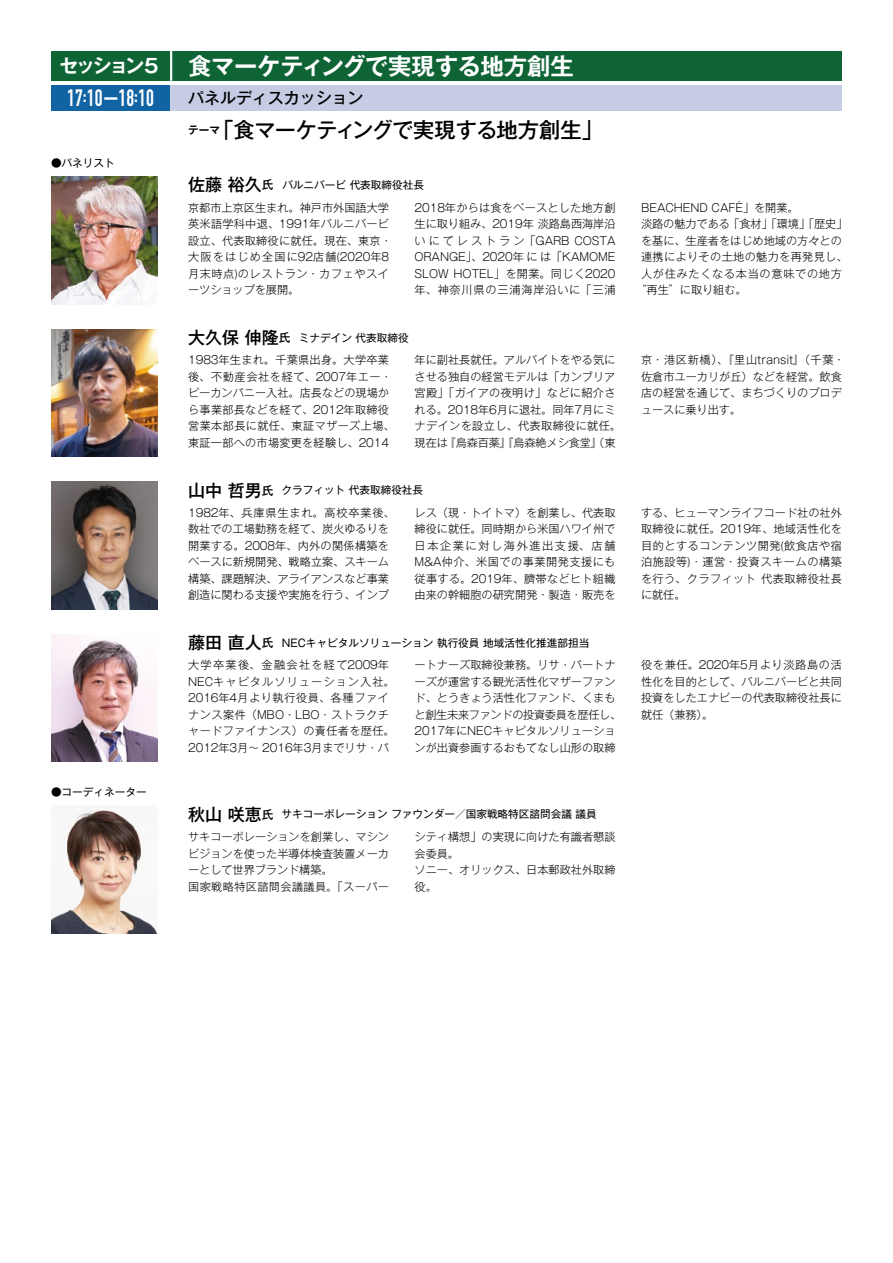
<style>
.page{position:relative;width:893px;height:1263px;background:#fff}
.page>*{position:absolute;margin:0;border:0;box-sizing:border-box;transform-origin:0 0}
.t1{font:700 23.4px "Gothic MB101 Pro De";letter-spacing:-.015em;color:#fff}
.t2{font:700 23.4px "DIN Condensed";color:#fff;scale:.9 1}
.t3{font:500 21.3px "Gothic MB101 Pro";letter-spacing:-.025em;color:#000}
.t4{font:700 19.2px "Gothic MB101 Pro De";letter-spacing:-.12em;color:#fff}
.t5{font:500 16.95px "Gothic MB101 Pro";color:#000}
.t6{font:500 15.9px "Gothic MB101 Pro";color:#000}
.t7{font:300 11.1px/16.5px "Gothic MB101 Pro";color:#000}
.t8{font:300 11.1px/16.5px "Gothic MB101 Pro";letter-spacing:.03em;color:#000}
.t9{font:300 11.1px/16.5px "Gothic MB101 Pro";letter-spacing:.025em;color:#000}
.t10{font:300 11.1px/16.5px "Gothic MB101 Pro";letter-spacing:.02em;color:#000}
.t11{font:300 11.1px/16.5px "Gothic MB101 Pro";letter-spacing:.04em;color:#000;text-align:right}
.t12{font:300 11.1px "Gothic MB101 Pro";letter-spacing:.035em;color:#000}
.t13{font:300 11.1px "Gothic MB101 Pro";letter-spacing:.065em;color:#000}
.t14{font:10.65px "Gothic MB101 Pro";color:#000}
.t15{font:700 10.65px "Gothic MB101 Pro De";color:#000}
.s1{font-size:11.7px}
</style>
<div class="page">
<img style="left:51px;top:329px;width:106px;height:128px">
<img style="left:51px;top:482px;width:106px;height:127px">
<img style="left:51px;top:634px;width:106px;height:128px">
<img style="left:51px;top:806px;width:106px;height:127px">
<img style="left:51px;top:176px;width:106px;height:128px">
<div style="left:51px;top:85px;width:119px;height:26px;background:#1164a4"></div>
<div style="left:170px;top:85px;width:672px;height:26px;background:#c5cce3"></div>
<div style="left:51px;top:51px;width:791px;height:30px;background:#0f6435"></div>
<hr style="left:170px;top:51px;width:2px;height:30px;background:#fff">
<h3 class="t4" style="left:59px;top:50px;width:101px">セッション5</h3>
<h1 class="t2" style="left:67px;top:82px;width:98px">17:10--18:10</h1>
<p class="t14" style="left:51px;top:154px;width:65px">●パネリスト</p>
<p class="t14" style="left:51px;top:783px;width:97px">●コーディネーター</p>
<h1 class="t1" style="left:188px;top:46px;width:387px">食マーケティングで実現する地方創生</h1>
<h3 class="t6" style="left:188px;top:85px;width:177px">パネルディスカッション</h3>
<h2 class="t3" style="left:212px;top:112px;width:392px">「食マーケティングで実現する地方創生「</h2>
<p class="t15" style="left:188px;top:121px;width:33px">テーマ</p>
<h3 class="t5" style="left:188px;top:171px;width:87px">佐藤裕久<span class="s1">氏</span></h3>
<p class="t10" style="left:188px;top:198px;width:205px">京都市上京区生まれ。神戸市外国語大学英米語学科中退、1991年バルニバービ設立、代表取締役に就任。現在、東京・大阪をはじめ全国に92店舗(2020年8月末時点)のレストラン・カフェやスイーツショップを展開。</p>
<p class="t7" style="left:415px;top:198px;width:202px;text-align:justify">2018年からは食をベースとした地方創生に取り組み、2019年淡路島西海岸沿いにてレストラン「GARB COSTA ORANGE」、2020年には「KAMOME SLOW HOTEL」を開業。同じく2020年、神奈川県の三浦海岸沿いに「三浦</p>
<p class="t7" style="left:641px;top:198px;width:159px">BEACHEND CAFÉ」を開業。</p>
<p class="t14" style="left:282px;top:176px;width:143px">バルニバービ代表取締役社長</p>
<p class="t7" style="left:641px;top:214px;width:208px">淡路の魅力である「食材」「環境」「歴史「</p>
<p class="t7" style="left:641px;top:231px;width:202px">を基に、生産者をはじめ地域の方々との</p>
<p class="t8" style="left:641px;top:247px;width:208px">連携によりその土地の魅力を再発見し、</p>
<p class="t13" style="left:641px;top:264px;width:202px">人が住みたくなる本当の意味での地方</p>
<p class="t7" style="left:635px;top:280px;width:113px">“再生”に取り組む。</p>
<h3 class="t5" style="left:188px;top:323px;width:104px">大久保伸隆<span class="s1">氏</span></h3>
<p class="t9" style="left:188px;top:350px;width:208px">1983年生まれ。千葉県出身。大学卒業後、不動産会社を経て、2007年エー・ピーカンパニー入社。店長などの現場から事業部長などを経て、2012年取締役営業本部長に就任、東証マザーズ上場、東証一部への市場変更を経験し、2014</p>
<p class="t7" style="left:415px;top:350px;width:202px">年に副社長就任。アルバイトをやる気に</p>
<p class="t14" style="left:299px;top:329px;width:111px">ミナデイン代表取締役</p>
<p class="t7" style="left:415px;top:367px;width:202px">させる独自の経営モデルは「カンブリア</p>
<p class="t8" style="left:415px;top:383px;width:202px">宮殿」「ガイアの夜明け」などに紹介さ</p>
<p class="t7" style="left:415px;top:400px;width:202px">れる。2018年6月に退社。同年7月にミ</p>
<p class="t12" style="left:415px;top:417px;width:208px">ナデインを設立し、代表取締役に就任。</p>
<p class="t7" style="left:445px;top:433px;width:172px">『烏森百薬』『烏森絶メシ食堂』（東</p>
<p class="t7" style="left:415px;top:433px;width:35px">現在は</p>
<p class="t7" style="left:641px;top:350px;width:205px">京・港区新橋）、『里山transit』（千葉・佐倉市ユーカリが丘）などを経営。飲食店の経営を通じて、まちづくりのプロデュースに乗り出す。</p>
<h3 class="t5" style="left:188px;top:476px;width:87px">山中哲男<span class="s1">氏</span></h3>
<p class="t7" style="left:188px;top:503px;width:208px">1982年、兵庫県生まれ。高校卒業後、数社での工場勤務を経て、炭火ゆるりを開業する。2008年、内外の関係構築をベースに新規開発、戦略立案、スキーム構築、課題解決、アライアンスなど事業創造に関わる支援や実施を行う、インプ</p>
<p class="t7" style="left:415px;top:503px;width:202px;text-align:justify">レス（現・トイトマ）を創業し、代表取締役に就任。同時期から米国ハワイ州で日本企業に対し海外進出支援、店舗M&amp;A仲介、米国での事業開発支援にも従事する。2019年、臍帯などヒト組織由来の幹細胞の研究開発・製造・販売を</p>
<p class="t11" style="left:641px;top:503px;width:202px">する、ヒューマンライフコード社の社外取締役に就任。2019年、地域活性化を目的とするコンテンツ開発(飲食店や宿泊施設等)・運営・投資スキームの構築代表取締役社長</p>
<p class="t14" style="left:281px;top:481px;width:143px">クラフィット代表取締役社長</p>
<p class="t11" style="left:641px;top:569px;width:116px;text-align:left">を行う、クラフィットに就任。</p>
<h3 class="t5" style="left:188px;top:629px;width:87px">藤田直人<span class="s1">氏</span></h3>
<p class="t8" style="left:188px;top:655px;width:208px">大学卒業後、金融会社を経て2009年<br>NECキャピタルソリューション入社。<br>2016年4月より執行役員、各種ファイナンス案件（MBO・LBO・ストラクチャードファイナンス）の責任者を歴任。<br>2012年3月～ 2016年3月までリサ・パ</p>
<p class="t7" style="left:415px;top:655px;width:208px">ートナーズ取締役兼務。リサ・パートナーズが運営する観光活性化マザーファンド、とうきょう活性化ファンド、くまもと創生未来ファンドの投資委員を歴任し、<br>2017年にNECキャピタルソリューションが出資参画するおもてなし山形の取締</p>
<p class="t7" style="left:641px;top:655px;width:202px;text-align:justify">役を兼任。2020年5月より淡路島の活性化を目的として、バルニバービと共同投資をしたエナビーの代表取締役社長に就任（兼務。(</p>
<p class="t14" style="left:282px;top:634px;width:309px">NECキャピタルソリューション執行役員地域活性化推進部担当</p>
<h3 class="t5" style="left:188px;top:800px;width:87px">秋山咲恵<span class="s1">氏</span></h3>
<p class="t7" style="left:188px;top:827px;width:202px">サキコーポレーションを創業し、マシンビジョンを使った半導体検査装置メーカーとして世界ブランド構築。<br>国家戦略特区諮問会議議員。「スーパー</p>
<p class="t7" style="left:415px;top:827px;width:202px">シティ構想」の実現に向けた有識者懇談会委員。<br>ソニー、オリックス、日本郵政社外取締役。</p>
<p class="t14" style="left:281px;top:805px;width:317px">サキコーポレーションファウンダー／国家戦略特区諮問会議議員</p>
</div>
